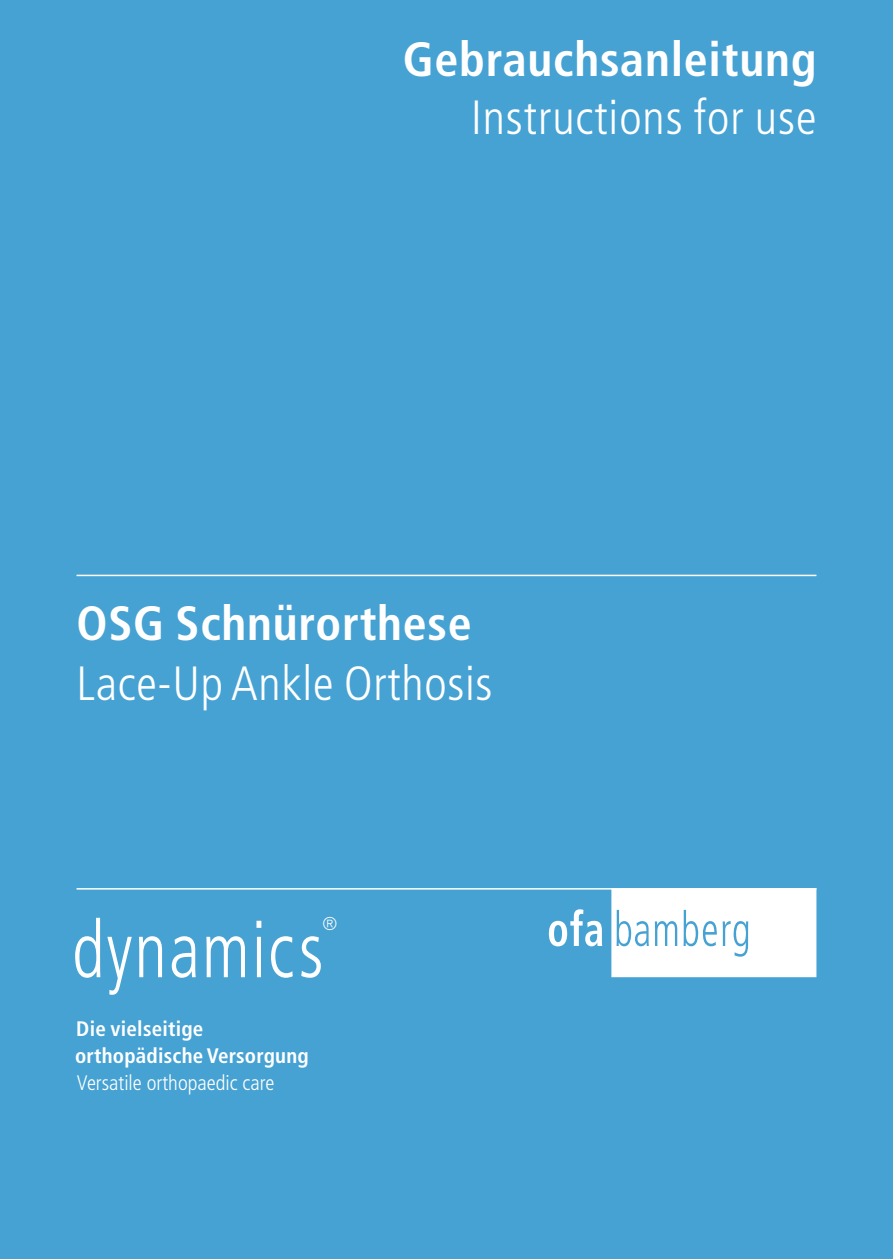
<style>
.page{position:relative;width:893px;height:1259px;background:#46a2d3}
.page>*{position:absolute;margin:0;border:0;box-sizing:border-box;transform-origin:0 0}
.t1{font:300 condensed 79.2px "Frutiger";letter-spacing:.03em;color:#fff;scale:.88 1}
.t2{font:300 condensed 48px "Frutiger";letter-spacing:.015em;color:#fff}
.t3{font:700 condensed 48px "Frutiger LT Com";letter-spacing:.015em;color:#fff}
.t4{font:700 condensed 21px/27px "Frutiger LT Com";letter-spacing:.01em;color:#fff}
.t5{font:300 condensed 21px "Frutiger";color:#fff}
.t6{font:300 condensed 18.6px "Frutiger";color:#fff}
</style>
<div class="page">
<hr style="left:77px;top:888px;width:739px;height:1px;background:#fff">
<svg style="left:611px;top:889px;width:205px;height:88px;background:#f2f8fc"></svg>
<svg style="left:549px;top:909px;width:53px;height:37px"></svg>
<hr style="left:77px;top:575px;width:739px;height:1px;background:#fff">
<p class="t3" style="left:403px;top:31px;width:415px">Gebrauchsanleitung</p>
<p class="t2" style="left:471px;top:90px;width:347px">Instructions for use</p>
<p class="t3" style="left:77px;top:595px;width:397px">OSG Schnürorthese</p>
<p class="t2" style="left:77px;top:656px;width:417px">Lace-Up Ankle Orthosis</p>
<h1 class="t1" style="left:72px;top:905px;width:287px">dynamics</h1>
<p class="t6" style="left:323px;top:913px;width:16px">®</p>
<p class="t4" style="left:75px;top:1014px;width:235px">Die vielseitige orthopädische Versorgung</p>
<p class="t5" style="left:77px;top:1070px;width:199px">Versatile orthopaedic care</p>
</div>
